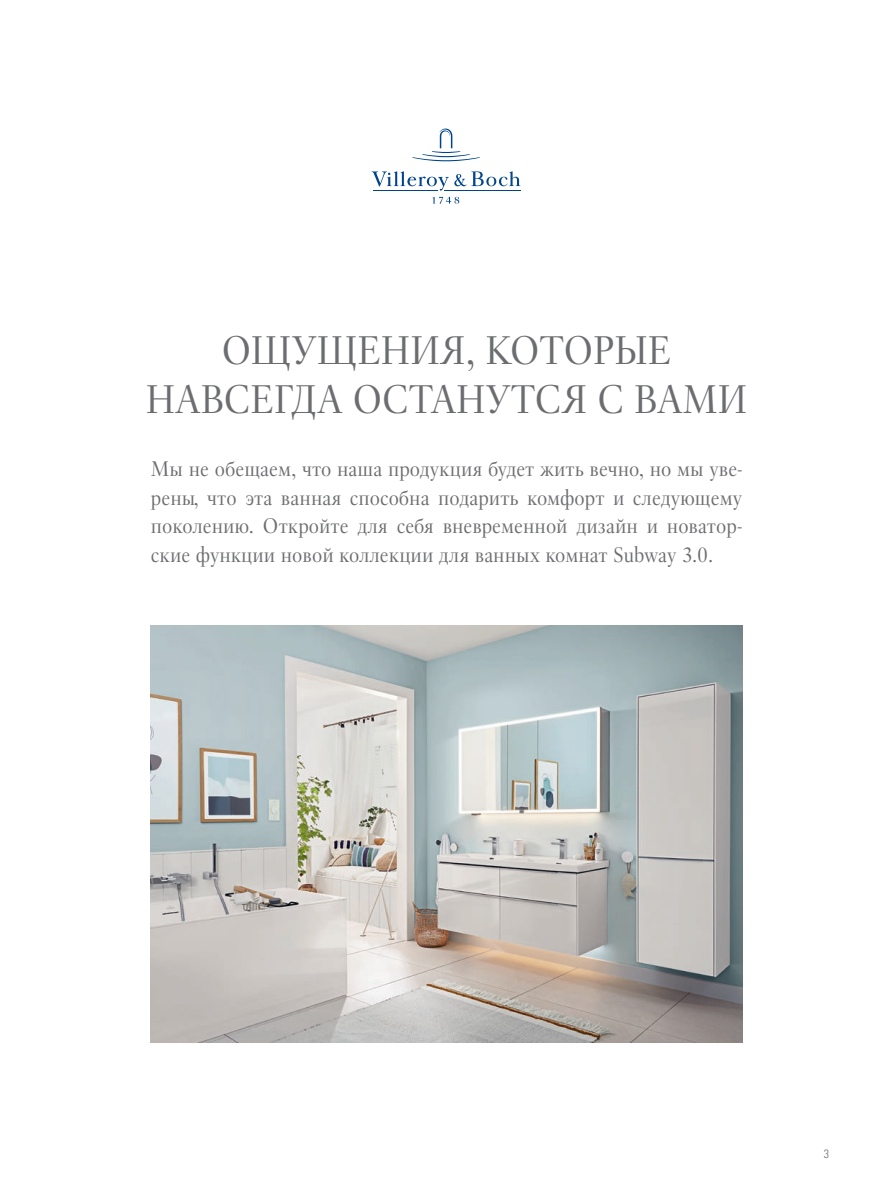
<style>
.page{position:relative;width:893px;height:1191px;background:#fff}
.page>*{position:absolute;margin:0;border:0;box-sizing:border-box;transform-origin:0 0}
.Headline{font:39.75px/49.5px "Villeroy Boch Cyrillic";color:#6c6d70;text-align:center}
.Copy{font:21px/28.5px "Villeroy Boch Cyrillic";color:#6c6d70;text-align:justify}
.t1{font:12px "Univers LTCYR 47 Light Cond";color:#6c6d70}
</style>
<div class="page">
<img style="left:151px;top:625px;width:591px;height:417px">
<svg style="left:412px;top:129px;width:68px;height:32px"></svg>
<svg style="left:432px;top:197px;width:27px;height:7px"></svg>
<svg style="left:372px;top:171px;width:148px;height:20px"></svg>
<p class="Headline" style="left:146px;top:326px;width:603px">ОЩУЩЕНИЯ, КОТОРЫЕ<br>НАВСЕГДА ОСТАНУТСЯ С ВАМИ</p>
<p class="Copy" style="left:151px;top:455px;width:593px">Мы не обещаем, что наша продукция будет жить вечно, но мы уве&shy;рены, что эта ванная способна подарить комфорт и следующему поколению. Откройте для себя вневременной дизайн и новатор&shy;ские функции новой коллекции для ванных комнат Subway 3.0.</p>
<p class="t1" style="left:824px;top:1145px;width:7px">3</p>
</div>
